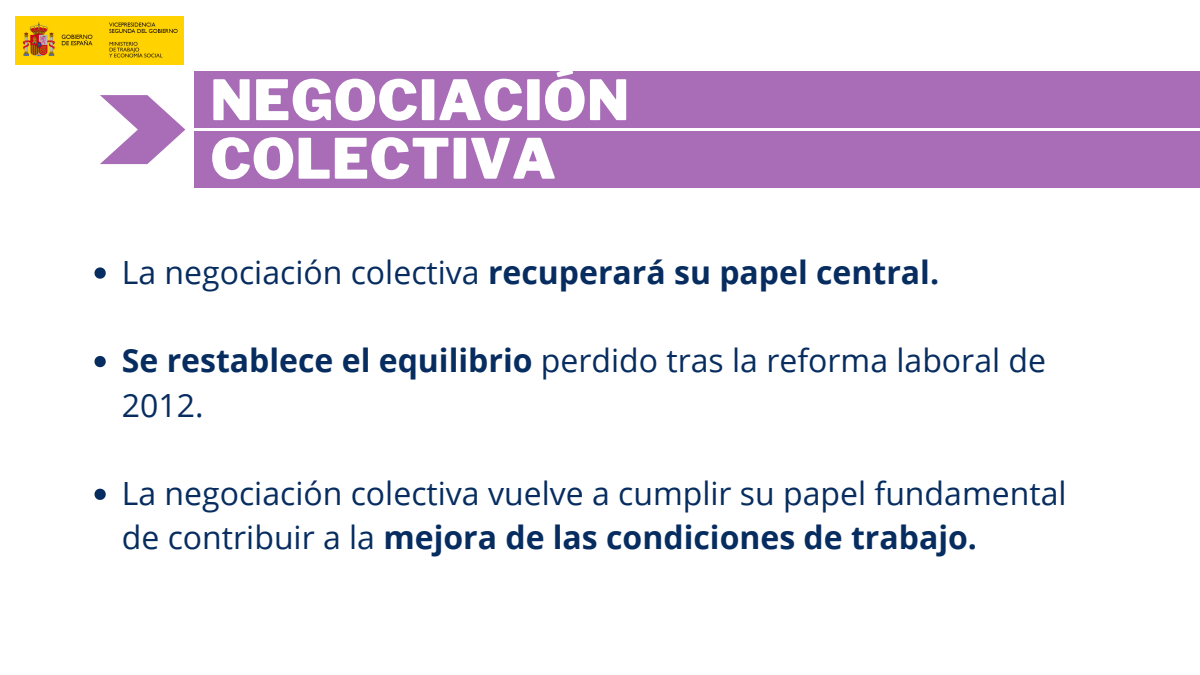
<style>
.page{position:relative;width:1200px;height:675px;background:#fff}
.page>*{position:absolute;margin:0;border:0;box-sizing:border-box;transform-origin:0 0}
.t1{font:900 55.2px/58.5px "Libre Franklin";letter-spacing:.015em;color:#fff}
.t2{font:32px/44.2px "Open Sans";color:#072d60}
.t3{font:700 32px "Open Sans";color:#072d60}
.s1{font-weight:400}
.s2{font-weight:700}
</style>
<div class="page">
<svg style="left:94px;top:267px;width:12px;height:12px"></svg>
<svg style="left:94px;top:356px;width:12px;height:11px"></svg>
<svg style="left:94px;top:489px;width:12px;height:11px"></svg>
<img style="left:15px;top:17px;width:169px;height:48px">
<div style="left:194px;top:72px;width:1006px;height:56px;background:#a96db8"></div>
<div style="left:194px;top:132px;width:1006px;height:56px;background:#a96db8"></div>
<svg style="left:100px;top:95px;width:85px;height:69px"></svg>
<h1 class="t1" style="left:211px;top:71px;width:420px">NEGOCIACIÓN<br>COLECTIVA</h1>
<p class="t3" style="left:122px;top:250px;width:819px"><span class="s1">La negociación colectiva</span> recuperará su papel central.</p>
<p class="t2" style="left:122px;top:338px;width:926px"><span class="s2">Se restablece el equilibrio</span> perdido tras la reforma laboral de<br>2012.</p>
<p class="t2" style="left:122px;top:471px;width:946px">La negociación colectiva vuelve a cumplir su papel fundamental de contribuir a la <span class="s2">mejora de las condiciones de trabajo.</span></p>
</div>
